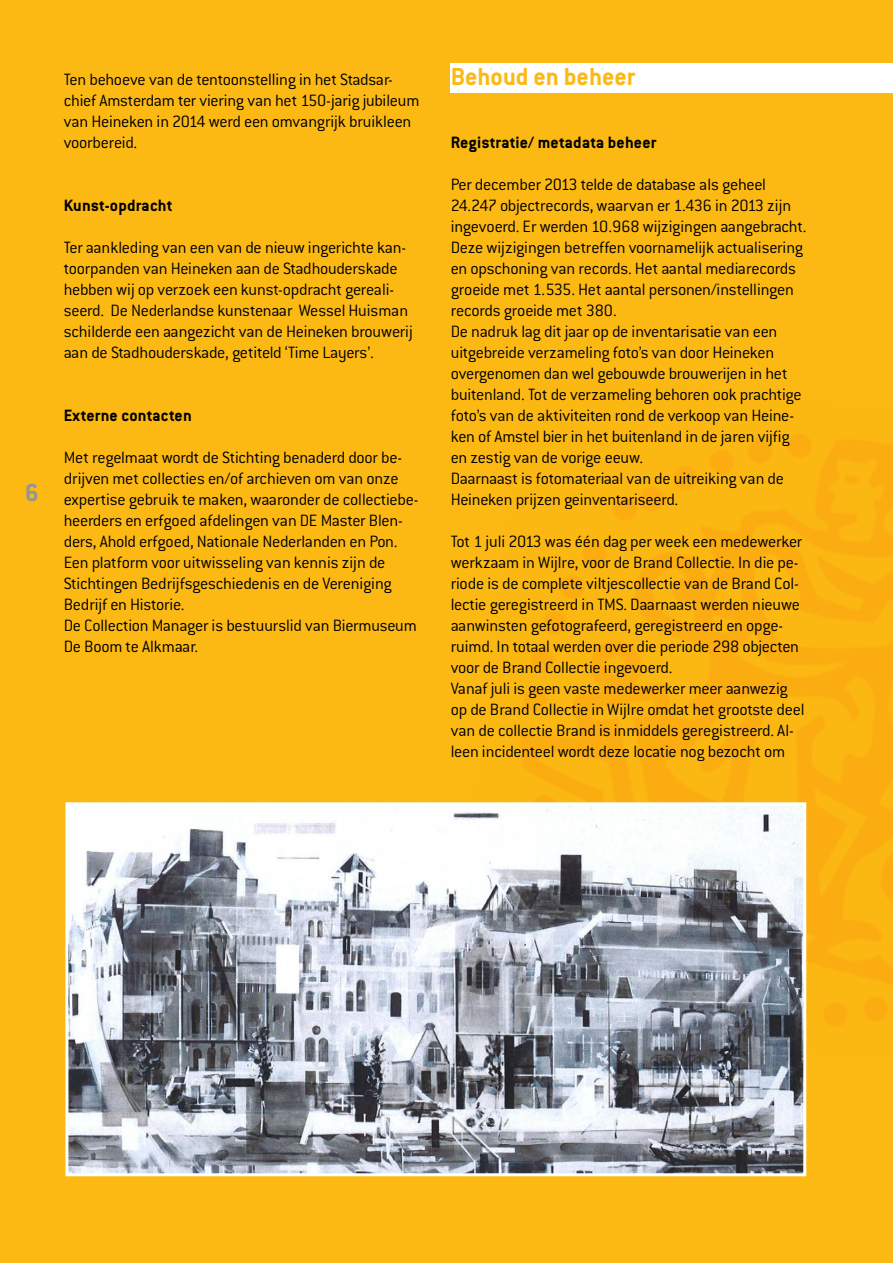
<style>
.page{position:relative;width:893px;height:1263px;background:#fdb913}
.page>*{position:absolute;margin:0;border:0;box-sizing:border-box;transform-origin:0 0}
.t1{font:700 27px "Conduit ITC";color:#fdb913}
.t2{font:700 27px "Conduit ITC";color:#939598}
.t3{font:300 18px/21px "Conduit ITC";letter-spacing:-.015em;color:#000}
.t4{font:700 18px "Conduit ITC";letter-spacing:.01em;color:#000}
</style>
<div class="page">
<div style="left:451px;top:63px;width:442px;height:29px;background:#fff"></div>
<img style="left:521px;top:434px;width:371px;height:627px">
<img style="left:892px;top:446px;width:1px;height:538px">
<img style="left:69px;top:806px;width:733px;height:366px">
<div style="left:65px;top:802px;width:741px;height:374px;border:3px solid #fff"></div>
<h1 class="t2" style="left:25px;top:477px;width:15px">6</h1>
<p class="t3" style="left:64px;top:68px;width:357px">Ten behoeve van de tentoonstelling in het Stadsar&shy;chief Amsterdam ter viering van het 150-jarig jubileum van Heineken in 2014 werd een omvangrijk bruikleen voorbereid.</p>
<p class="t4" style="left:64px;top:194px;width:110px">Kunst-opdracht</p>
<p class="t3" style="left:64px;top:236px;width:350px">Ter aankleding van een van de nieuw ingerichte kan&shy;toorpanden van Heineken aan de Stadhouderskade hebben wij op verzoek een kunst-opdracht gereali&shy;seerd. De Nederlandse kunstenaar Wessel Huisman schilderde een aangezicht van de Heineken brouwerij aan de Stadhouderskade, getiteld ‘Time Layers’.</p>
<p class="t4" style="left:64px;top:404px;width:130px">Externe contacten</p>
<p class="t3" style="left:64px;top:446px;width:356px">Met regelmaat wordt de Stichting benaderd door be&shy;drijven met collecties en/of archieven om van onze expertise gebruik te maken, waaronder de collectiebe&shy;heerders en erfgoed afdelingen van DE Master Blen&shy;ders, Ahold erfgoed, Nationale Nederlanden en Pon.<br>Een platform voor uitwisseling van kennis zijn de Stichtingen Bedrijfsgeschiedenis en de Vereniging Bedrijf en Historie.<br>De Collection Manager is bestuurslid van Biermuseum De Boom te Alkmaar.</p>
<h1 class="t1" style="left:451px;top:60px;width:186px">Behoud en beheer</h1>
<p class="t4" style="left:451px;top:131px;width:207px">Registratie/ metadata beheer</p>
<p class="t3" style="left:451px;top:173px;width:357px">Per december 2013 telde de database als geheel 24.247 objectrecords, waarvan er 1.436 in 2013 zijn ingevoerd. Er werden 10.968 wijzigingen aangebracht.<br>Deze wijzigingen betreffen voornamelijk actualisering en opschoning van records. Het aantal mediarecords groeide met 1.535. Het aantal personen/instellingen records groeide met 380.<br>De nadruk lag dit jaar op de inventarisatie van een uitgebreide verzameling foto’s van door Heineken overgenomen dan wel gebouwde brouwerijen in het buitenland. Tot de verzameling behoren ook prachtige foto’s van de aktiviteiten rond de verkoop van Heine&shy;ken of Amstel bier in het buitenland in de jaren vijfig en zestig van de vorige eeuw.<br>Daarnaast is fotomateriaal van de uitreiking van de Heineken prijzen geinventariseerd.</p>
<p class="t3" style="left:451px;top:531px;width:355px">Tot 1 juli 2013 was één dag per week een medewerker werkzaam in Wijlre, voor de Brand Collectie. In die pe&shy;riode is de complete viltjescollectie van de Brand Col&shy;lectie geregistreerd in TMS. Daarnaast werden nieuwe aanwinsten gefotografeerd, geregistreerd en opge&shy;ruimd. In totaal werden over die periode 298 objecten voor de Brand Collectie ingevoerd.<br>Vanaf juli is geen vaste medewerker meer aanwezig op de Brand Collectie in Wijlre omdat het grootste deel van de collectie Brand is inmiddels geregistreerd. Al&shy;leen incidenteel wordt deze locatie nog bezocht om</p>
</div>
